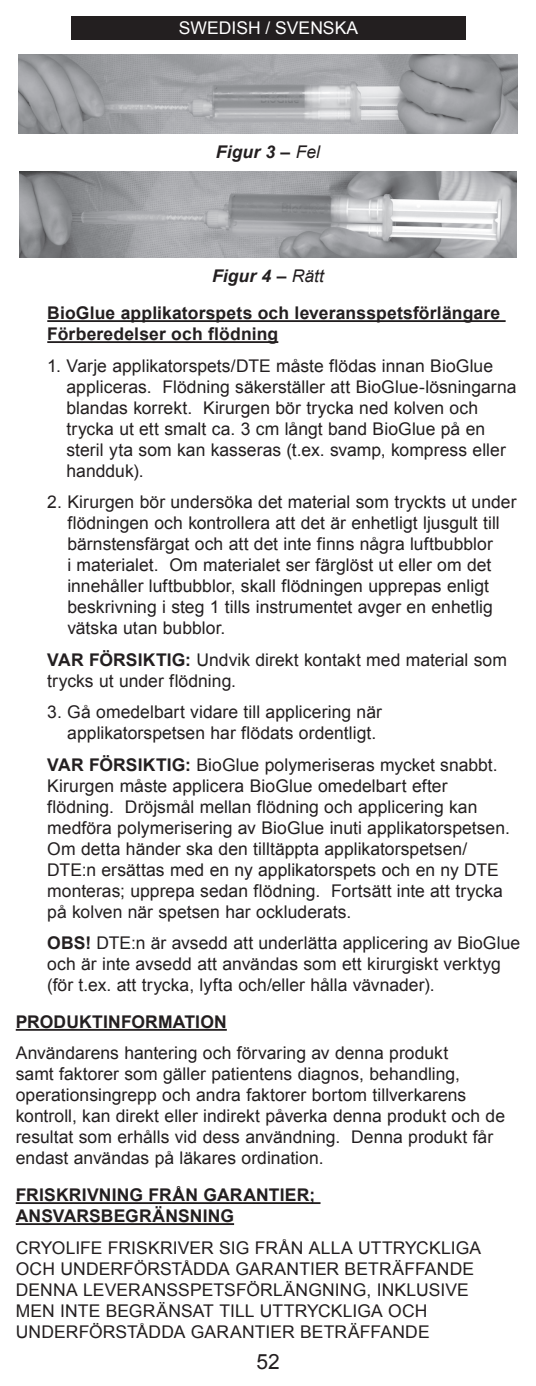
<style>
.page{position:relative;width:536px;height:1386px;background:#fff}
.page>*{position:absolute;margin:0;border:0;box-sizing:border-box;transform-origin:0 0}
.t1{font:21px "Arial";color:#231f20}
.t2{font:17.5px/21px "Arial";letter-spacing:.005em;color:#231f20}
.t3{font:700 17.5px/36.8px "Arial";letter-spacing:.01em;color:#231f20}
.t4{font:17.5px "Arial";color:#fff}
.t5{font:italic 700 17.5px "Arial";letter-spacing:.005em;color:#231f20}
.s1{font-weight:400}
.s2{font-style:italic}
.s3{font-weight:400;font-style:italic}
.s4{font-weight:700}
</style>
<div class="page">
<div style="left:71px;top:16px;width:394px;height:23px;background:#231f20"></div>
<hr style="left:47px;top:320px;width:458px;height:2px;background:#231f20">
<hr style="left:47px;top:341px;width:231px;height:2px;background:#231f20">
<hr style="left:16px;top:1029px;width:211px;height:2px;background:#231f20">
<hr style="left:16px;top:1202px;width:304px;height:2px;background:#231f20">
<hr style="left:16px;top:1223px;width:218px;height:2px;background:#231f20">
<img style="left:18px;top:54px;width:499px;height:79px">
<img style="left:19px;top:172px;width:497px;height:86px">
<p class="t4" style="left:179px;top:16px;width:180px">SWEDISH / SVENSKA</p>
<p class="t5" style="left:216px;top:140px;width:105px">Figur 3 – <span class="s1">Fel</span></p>
<p class="t3" style="left:47px;top:259px;width:454px;text-indent:165px"><span class="s2">Figur 4 –</span> <span class="s3">Rätt<br></span>BioGlue applikatorspets och leveransspetsförlängare</p>
<p class="t3" style="left:47px;top:316px;width:232px">Förberedelser och flödning</p>
<p class="t2" style="left:66px;top:355px;width:451px;text-indent:-19px">1. Varje applikatorspets/DTE måste flödas innan BioGlue appliceras. Flödning säkerställer att BioGlue-lösningarna blandas korrekt. Kirurgen bör trycka ned kolven och trycka ut ett smalt ca. 3 cm långt band BioGlue på en steril yta som kan kasseras (t.ex. svamp, kompress eller handduk).</p>
<p class="t2" style="left:67px;top:492px;width:450px;text-indent:-20px">2. Kirurgen bör undersöka det material som tryckts ut under flödningen och kontrollera att det är enhetligt ljusgult till bärnstensfärgat och att det inte finns några luftbubblor<br>i materialet. Om materialet ser färglöst ut eller om det innehåller luftbubblor, skall flödningen upprepas enligt beskrivning i steg 1 tills instrumentet avger en enhetlig vätska utan bubblor.</p>
<p class="t2" style="left:47px;top:649px;width:461px"><span class="s4">VAR FÖRSIKTIG:</span> Undvik direkt kontakt med material som trycks ut under flödning.</p>
<p class="t2" style="left:67px;top:702px;width:316px;text-indent:-20px">3. Gå omedelbart vidare till applicering när applikatorspetsen har flödats ordentligt.</p>
<p class="t2" style="left:47px;top:754px;width:464px"><span class="s4">VAR FÖRSIKTIG:</span> BioGlue polymeriseras mycket snabbt.<br>Kirurgen måste applicera BioGlue omedelbart efter flödning. Dröjsmål mellan flödning och applicering kan medföra polymerisering av BioGlue inuti applikatorspetsen.<br>Om detta händer ska den tilltäppta applikatorspetsen/ DTE:n ersättas med en ny applikatorspets och en ny DTE monteras; upprepa sedan flödning. Fortsätt inte att trycka på kolven när spetsen har ockluderats.</p>
<p class="t2" style="left:47px;top:933px;width:474px"><span class="s4">OBS!</span> DTE:n är avsedd att underlätta applicering av BioGlue och är inte avsedd att användas som ett kirurgiskt verktyg (för t.ex. att trycka, lyfta och/eller hålla vävnader).</p>
<p class="t3" style="left:16px;top:1004px;width:212px">PRODUKTINFORMATION</p>
<p class="t2" style="left:16px;top:1043px;width:490px">Användarens hantering och förvaring av denna produkt<br>samt faktorer som gäller patientens diagnos, behandling, operationsingrepp och andra faktorer bortom tillverkarens kontroll, kan direkt eller indirekt påverka denna produkt och de resultat som erhålls vid dess användning. Denna produkt får endast användas på läkares ordination.</p>
<p class="t3" style="left:16px;top:1185px;width:301px;line-height:21px">FRISKRIVNING FRÅN GARANTIER;<br>ANSVARSBEGRÄNSNING</p>
<p class="t2" style="left:16px;top:1237px;width:466px">CRYOLIFE FRISKRIVER SIG FRÅN ALLA UTTRYCKLIGA OCH UNDERFÖRSTÅDDA GARANTIER BETRÄFFANDE DENNA LEVERANSSPETSFÖRLÄNGNING, INKLUSIVE MEN INTE BEGRÄNSAT TILL UTTRYCKLIGA OCH UNDERFÖRSTÅDDA GARANTIER BETRÄFFANDE</p>
<p class="t1" style="left:256px;top:1348px;width:25px">52</p>
</div>
